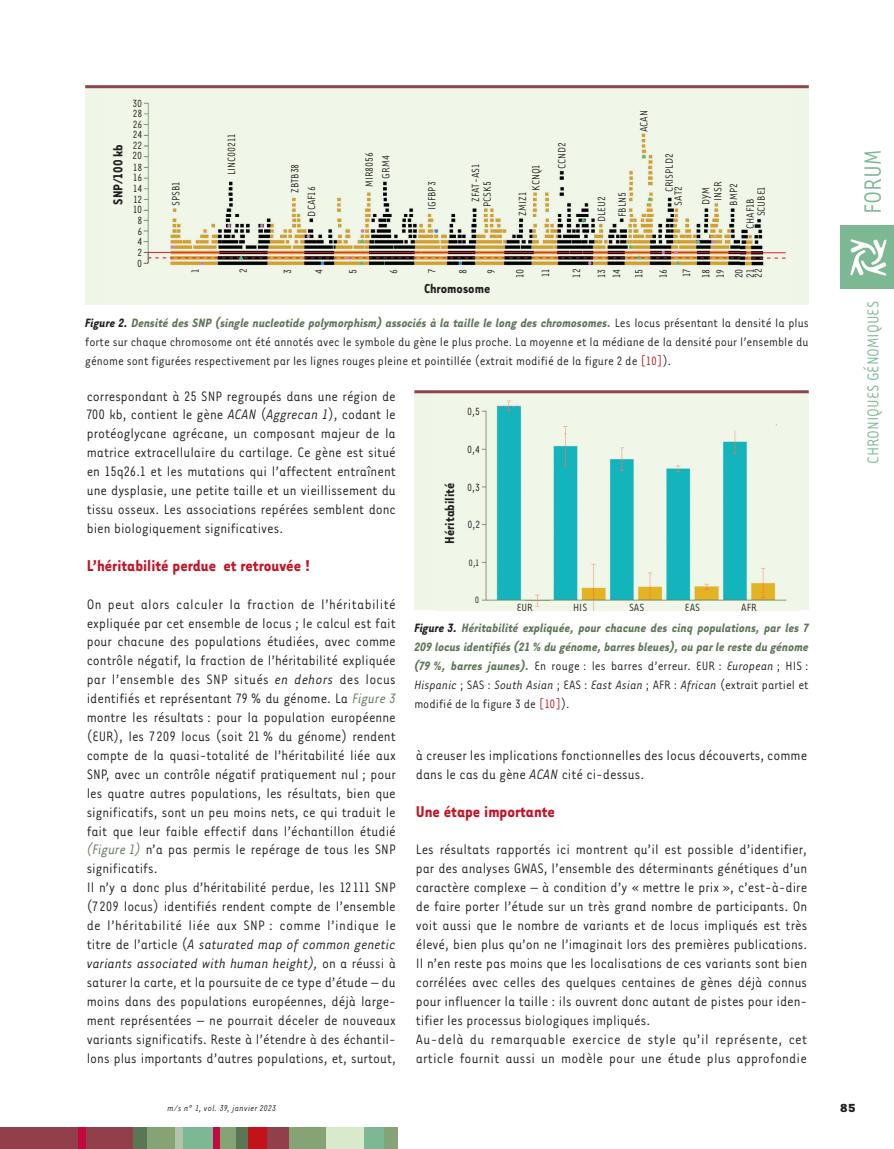
<style>
.page{position:relative;width:894px;height:1149px;background:#fff}
.page>*{position:absolute;margin:0;border:0;box-sizing:border-box;transform-origin:0 0}
.t1{font:27px "Tarzana Nar OT";color:#7db894}
.t2{font:700 18px "Tarzana Nar OT";color:#c11527}
.t3{font:18px "Tarzana Nar OT";color:#7db894}
.t4{font:15.75px/18.9px "Tarzana Nar OT";color:#231f20}
.t5{font:700 15px "Tarzana Nar OT";color:#231f20}
.t6{font:13.95px/18.9px "Tarzana Nar OT";color:#231f20;text-align:justify}
.t7{font:italic 700 13.95px/18.9px "Tarzana Nar OT";color:#5f7659;text-align:justify}
.t8{font:700 13.5px "Tarzana Wide OT";color:#231f20}
.t9{font:12px/10.6px "Tarzana Nar OT";color:#231f20}
.t10{font:10.5px "Tarzana Nar OT";color:#231f20}
.t11{font:italic 9.75px "Tarzana Nar OT";letter-spacing:.025em;color:#231f20}
.s1{font-weight:700;font-style:italic}
.s2{font-weight:700;font-style:italic;color:#5f7659}
.s3{color:#c11527}
.s4{font-style:italic}
.s5{font-style:italic;color:#5f7659}
.s6{color:#231f20}
.s7{font-weight:400;font-style:normal;color:#231f20}
.s8{font-weight:400;color:#231f20}
.s9{font-weight:400;font-style:normal;color:#c11527}
</style>
<div class="page">
<div style="left:840px;top:225px;width:53px;height:64px;background:#7db894"></div>
<svg style="left:850px;top:239px;width:36px;height:36px"></svg>
<div style="left:0;top:1127px;width:134px;height:21px;background:#913f4b"></div>
<div style="left:235px;top:1127px;width:13px;height:21px;background:#5a7755"></div>
<div style="left:78px;top:1127px;width:7px;height:21px;background:#c40941"></div>
<div style="left:133px;top:1127px;width:22px;height:21px;background:#5a7755"></div>
<div style="left:147px;top:1127px;width:30px;height:21px;background:#86a375"></div>
<div style="left:175px;top:1127px;width:9px;height:21px;background:#b3c3aa"></div>
<div style="left:183px;top:1127px;width:30px;height:21px;background:#7db894"></div>
<div style="left:217px;top:1127px;width:19px;height:21px;background:#86a375"></div>
<div style="left:213px;top:1127px;width:6px;height:21px;background:#c40941"></div>
<div style="left:248px;top:1127px;width:27px;height:21px;background:#c4121a"></div>
<div style="left:287px;top:1127px;width:39px;height:21px;background:#86a375"></div>
<div style="left:267px;top:1127px;width:21px;height:21px;background:#913f4b"></div>
<div style="left:326px;top:1127px;width:38px;height:21px;background:#d9eaca"></div>
<div style="left:364px;top:1127px;width:20px;height:21px;background:#7db894"></div>
<div style="left:383px;top:1127px;width:14px;height:21px;background:#86a375"></div>
<div style="left:85px;top:85px;width:723px;height:220px;background:#eff6e8"></div>
<img style="left:106px;top:88px;width:686px;height:178px">
<hr style="left:85px;top:85px;width:723px;height:3px;background:#8d454f">
<div style="left:414px;top:390px;width:394px;height:220px;background:#eff6e8"></div>
<img style="left:435px;top:393px;width:363px;height:217px">
<hr style="left:414px;top:390px;width:394px;height:3px;background:#8d454f">
<p class="t5" style="left:109px;top:205px;width:62px;rotate:-90deg">SNP/100 kb</p>
<p class="t9" style="left:132px;top:97px;width:11px;text-align:justify">30<br>28<br>26<br>24<br>22<br>20</p>
<p class="t9" style="left:133px;top:161px;width:11px;text-align:center">18<br>16<br>14<br>12<br>10<br>8<br>6<br>4<br>2<br>0</p>
<p class="t9" style="left:170px;top:206px;width:26px;rotate:-90deg">SPSB1</p>
<p class="t9" style="left:226px;top:175px;width:43px;rotate:-90deg">LINC00211</p>
<p class="t9" style="left:286px;top:216px;width:54px;line-height:16.5px;text-indent:23px;rotate:-90deg">ZBTB38<br>DCAF16</p>
<p class="t9" style="left:360px;top:187px;width:37px;line-height:16.6px;text-align:center;rotate:-90deg">MIR8056<br>GRM4</p>
<p class="t9" style="left:426px;top:210px;width:30px;rotate:-90deg">IGFBP3</p>
<p class="t9" style="left:468px;top:207px;width:45px;line-height:12px;text-indent:5px;rotate:-90deg">ZFAT-AS1<br>PCSK5</p>
<p class="t9" style="left:522px;top:169px;width:28px;line-height:26px;text-indent:-22px;rotate:-90deg">KCNQ1<br>CCND2</p>
<p class="t9" style="left:516px;top:216px;width:25px;rotate:-90deg">ZMIZ1</p>
<p class="t9" style="left:637px;top:132px;width:23px;rotate:-90deg">ACAN</p>
<p class="t9" style="left:590px;top:222px;width:32px;line-height:20.7px;text-align:center;rotate:-90deg">DLEU2<br>FBLN5</p>
<p class="t9" style="left:664px;top:205px;width:53px;line-height:9px;text-indent:13px;rotate:-90deg">CRISPLD2<br>SAT2</p>
<p class="t9" style="left:699px;top:205px;width:25px;line-height:12px;text-align:center;rotate:-90deg">DYM<br>INSR</p>
<p class="t9" style="left:724px;top:229px;width:47px;line-height:16.8px;text-indent:23px;rotate:-90deg">BMP2<br>CHAF1B</p>
<p class="t9" style="left:755px;top:216px;width:31px;rotate:-90deg">SCUBE1</p>
<p class="t9" style="left:189px;top:273px;width:6px;rotate:-90deg">1</p>
<p class="t9" style="left:237px;top:273px;width:6px;rotate:-90deg">2</p>
<p class="t9" style="left:281px;top:273px;width:6px;rotate:-90deg">3</p>
<p class="t9" style="left:313px;top:273px;width:6px;rotate:-90deg">4</p>
<p class="t9" style="left:347px;top:273px;width:6px;rotate:-90deg">5</p>
<p class="t9" style="left:387px;top:273px;width:6px;rotate:-90deg">6</p>
<p class="t9" style="left:426px;top:272px;width:5px;rotate:-90deg">7</p>
<p class="t9" style="left:457px;top:273px;width:6px;rotate:-90deg">8</p>
<p class="t9" style="left:485px;top:273px;width:6px;rotate:-90deg">9</p>
<p class="t9" style="left:506px;top:278px;width:11px;line-height:25.8px;rotate:-90deg">10<br>11</p>
<p class="t9" style="left:563px;top:278px;width:11px;line-height:25px;rotate:-90deg">12<br>13</p>
<p class="t9" style="left:604px;top:278px;width:11px;line-height:22.2px;rotate:-90deg">14<br>15</p>
<p class="t9" style="left:650px;top:278px;width:11px;line-height:23.2px;rotate:-90deg">16<br>17</p>
<p class="t9" style="left:697px;top:278px;width:11px;line-height:14.4px;rotate:-90deg">18<br>19</p>
<p class="t9" style="left:732px;top:278px;width:11px;line-height:11.6px;rotate:-90deg">20<br>21</p>
<p class="t9" style="left:752px;top:278px;width:11px;rotate:-90deg">22</p>
<p class="t5" style="left:424px;top:279px;width:68px">Chromosome</p>
<p class="t6" style="left:85px;top:313px;width:724px"><span class="s1">Figure 2.</span> <span class="s2">Densité des SNP (single nucleotide polymorphism) associés à la taille le long des chromosomes.</span> Les locus présentant la densité la plus forte sur chaque chromosome ont été annotés avec le symbole du gène le plus proche. La moyenne et la médiane de la densité pour l’ensemble du génome sont figurées respectivement par les lignes rouges pleine et pointillée (extrait modifié de la figure 2 de <span class="s3">[10]</span>).</p>
<p class="t4" style="left:87px;top:385px;width:310px;text-align:justify">correspondant à 25 SNP regroupés dans une région de 700 kb, contient le gène <span class="s4">ACAN</span> (<span class="s4">Aggrecan 1</span>), codant le protéoglycane agrécane, un composant majeur de la matrice extracellulaire du cartilage. Ce gène est situé en 15q26.1 et les mutations qui l’affectent entraînent une dysplasie, une petite taille et un vieillissement du tissu osseux. Les associations repérées semblent donc bien biologiquement significatives.</p>
<p class="t2" style="left:87px;top:554px;width:225px">L’héritabilité perdue et retrouvée !</p>
<p class="t4" style="left:87px;top:593px;width:310px">On peut alors calculer la fraction de l’héritabilité expliquée par cet ensemble de locus ; le calcul est fait pour chacune des populations étudiées, avec comme contrôle négatif, la fraction de l’héritabilité expliquée par l’ensemble des SNP situés <span class="s4">en dehors</span> des locus identifiés et représentant 79 % du génome. La <span class="s5">Figure 3 </span>montre les résultats : pour la population européenne (EUR), les 7 209 locus (soit 21 % du génome) rendent compte de la quasi-totalité de l’héritabilité liée aux SNP, avec un contrôle négatif pratiquement nul ; pour les quatre autres populations, les résultats, bien que significatifs, sont un peu moins nets, ce qui traduit le fait que leur faible effectif dans l’échantillon étudié <span class="s5">(Figure 1)</span> n’a pas permis le repérage de tous les SNP significatifs.<br>Il n’y a donc plus d’héritabilité perdue, les 12 111 SNP (7 209 locus) identifiés rendent compte de l’ensemble de l’héritabilité liée aux SNP : comme l’indique le titre de l’article (<span class="s4">A saturated map of common genetic variants associated with human height),</span> on a réussi à saturer la carte, et la poursuite de ce type d’étude – du moins dans des populations européennes, déjà large&shy;ment représentées – ne pourrait déceler de nouveaux variants significatifs. Reste à l’étendre à des échantil&shy;lons plus importants d’autres populations, et, surtout,</p>
<p class="t5" style="left:440px;top:543px;width:62px;rotate:-90deg">Héritabilité</p>
<p class="t9" style="left:467px;top:405px;width:14px">0,5</p>
<p class="t9" style="left:467px;top:443px;width:14px">0,4</p>
<p class="t9" style="left:467px;top:481px;width:14px">0,3</p>
<p class="t9" style="left:467px;top:518px;width:14px">0,2</p>
<p class="t10" style="left:468px;top:556px;width:12px">0,1</p>
<p class="t10" style="left:474px;top:593px;width:6px">0</p>
<p class="t9" style="left:516px;top:601px;width:18px">EUR</p>
<p class="t9" style="left:573px;top:601px;width:16px">HIS</p>
<p class="t9" style="left:629px;top:601px;width:17px">SAS</p>
<p class="t9" style="left:684px;top:601px;width:17px">EAS</p>
<p class="t9" style="left:741px;top:601px;width:17px">AFR</p>
<p class="t7" style="left:414px;top:618px;width:396px"><span class="s6">Figure 3.</span> Héritabilité expliquée, pour chacune des cinq populations, par les 7<br>209 locus identifiés (21 % du génome, barres bleues), ou par le reste du génome (79 %, barres jaunes). <span class="s7">En rouge : les barres d’erreur. EUR :</span> <span class="s8">European</span> <span class="s7">; HIS :<br></span><span class="s8">Hispanic</span> <span class="s7">; SAS :</span> <span class="s8">South Asian</span> <span class="s7">; EAS :</span> <span class="s8">East Asian</span> <span class="s7">; AFR :</span> <span class="s8">African</span> <span class="s7">(extrait partiel et modifié de la figure 3 de</span> <span class="s9">[10]</span><span class="s7">).</span></p>
<p class="t4" style="left:415px;top:745px;width:393px">à creuser les implications fonctionnelles des locus découverts, comme dans le cas du gène <span class="s4">ACAN</span> cité ci-dessus.</p>
<p class="t2" style="left:415px;top:799px;width:140px">Une étape importante</p>
<p class="t4" style="left:415px;top:839px;width:393px">Les résultats rapportés ici montrent qu’il est possible d’identifier, par des analyses GWAS, l’ensemble des déterminants génétiques d’un caractère complexe – à condition d’y « mettre le prix », c’est-à-dire de faire porter l’étude sur un très grand nombre de participants. On voit aussi que le nombre de variants et de locus impliqués est très élevé, bien plus qu’on ne l’imaginait lors des premières publications.<br>Il n’en reste pas moins que les localisations de ces variants sont bien corrélées avec celles des quelques centaines de gènes déjà connus pour influencer la taille : ils ouvrent donc autant de pistes pour iden&shy;tifier les processus biologiques impliqués.<br>Au-delà du remarquable exercice de style qu’il représente, cet article fournit aussi un modèle pour une étude plus approfondie</p>
<h1 class="t1" style="left:856px;top:214px;width:65px;rotate:-90deg">FORUM</h1>
<p class="t3" style="left:861px;top:464px;width:164px;rotate:-90deg">CHRONIQUES GÉNOMIQUES</p>
<p class="t11" style="left:167px;top:1102px;width:110px">m/s n° 1, vol. 39, janvier 2023</p>
<p class="t8" style="left:839px;top:1098px;width:18px">85</p>
</div>
